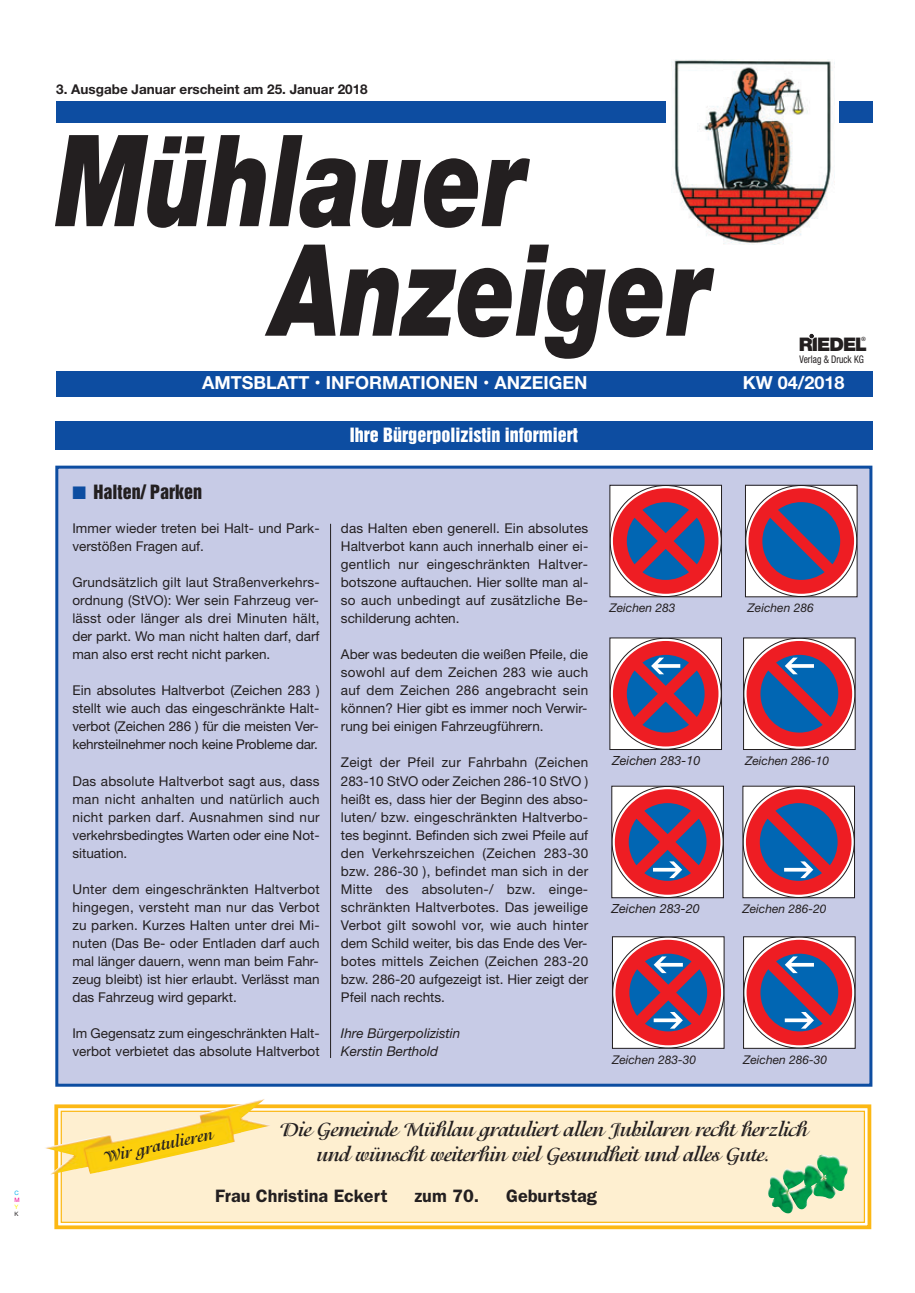
<style>
.page{position:relative;width:915px;height:1293px;background:#fff}
.page>*{position:absolute;margin:0;border:0;box-sizing:border-box;transform-origin:0 0}
.t1{font:italic 900 127.5px/109.5px "Helvetica Neue";color:#231f20;scale:.75 1}
.t2{font:700 21px "Isadora";letter-spacing:-.02em;color:#231f20}
.t3{font:900 18.75px "Helvetica Neue";letter-spacing:-.05em;color:#231f20}
.t4{font:700 18px "Helvetica Neue";color:#fff}
.t5{font:600 18px "Franklin Gothic";color:#231f20}
.t6{font:18px "Helvetica Inserat";color:#fff}
.t7{font:18px "Helvetica Inserat";color:#231f20}
.t8{font:700 17.1px "Isadora";color:#231f20}
.t9{font:13.5px/18px "Helvetica Neue";color:#231f20;text-align:justify}
.t10{font:700 13.5px "Helvetica Neue";color:#231f20}
.t11{font:italic 13.5px/18px "Helvetica Neue";color:#231f20}
.t12{font:italic 12.6px "Helvetica Neue";color:#231f20}
.t13{font:italic 12px "Helvetica Neue";color:#231f20}
.t14{font:condensed 10.5px "Helvetica Neue";color:#231f20;scale:.9 1}
.t15{font:6px "Helvetica Neue";color:#00aeef}
.t16{font:6px "Helvetica Neue";color:#ed028c}
.t17{font:6px "Helvetica Neue";color:#fff101}
.t18{font:6px "Helvetica Neue";color:#231f20}
.t19{font:italic 700 6px "Times Europa";color:#231f20}
.s1{color:#0d4da1}
</style>
<div class="page">
<div style="left:58px;top:468px;width:811px;height:615px;background:#c7cbe6"></div>
<div style="left:55px;top:465px;width:817px;height:621px;border:3px solid #0d4da1"></div>
<img style="left:671px;top:60px;width:162px;height:184px">
<div style="left:56px;top:101px;width:609px;height:22px;background:#0d4da1"></div>
<svg style="left:809px;top:333px;width:5px;height:6px"></svg>
<div style="left:838px;top:101px;width:34px;height:21px;background:#0d4da1"></div>
<div style="left:56px;top:371px;width:816px;height:25px;background:#0d4da1"></div>
<div style="left:62px;top:1112px;width:801px;height:109px;background:#feefd0"></div>
<div style="left:54px;top:1104px;width:817px;height:125px;border:4px solid #fcb814"></div>
<div style="left:61px;top:1110px;width:803px;height:113px;border:1px solid #fcb814"></div>
<img style="left:45px;top:1099px;width:226px;height:75px">
<div style="left:55px;top:421px;width:817px;height:29px;background:#0d4da1"></div>
<img style="left:768px;top:1171px;width:19px;height:25px">
<div style="left:612px;top:786px;width:110px;height:111px;background:#fff"></div>
<svg style="left:612px;top:786px;width:110px;height:111px"></svg>
<div style="left:614px;top:789px;width:106px;height:105px;background:#ee1d23;border-radius:50%"></div>
<svg style="left:628px;top:803px;width:78px;height:78px"></svg>
<div style="left:611px;top:786px;width:112px;height:112px;border:1px solid #231f20"></div>
<div style="left:610px;top:638px;width:111px;height:111px;background:#fff"></div>
<svg style="left:610px;top:638px;width:111px;height:111px"></svg>
<div style="left:612px;top:641px;width:106px;height:105px;background:#ee1d23;border-radius:50%"></div>
<svg style="left:626px;top:655px;width:78px;height:77px"></svg>
<div style="left:609px;top:637px;width:112px;height:113px;border:1px solid #231f20"></div>
<div style="left:612px;top:937px;width:111px;height:111px;background:#fff"></div>
<svg style="left:612px;top:937px;width:111px;height:111px"></svg>
<div style="left:615px;top:940px;width:105px;height:105px;background:#ee1d23;border-radius:50%"></div>
<svg style="left:629px;top:953px;width:78px;height:78px"></svg>
<div style="left:612px;top:936px;width:112px;height:112px;border:1px solid #231f20"></div>
<div style="left:610px;top:485px;width:111px;height:111px;background:#fff"></div>
<svg style="left:610px;top:485px;width:111px;height:111px"></svg>
<div style="left:612px;top:488px;width:106px;height:106px;background:#ee1d23;border-radius:50%"></div>
<svg style="left:626px;top:502px;width:78px;height:78px"></svg>
<div style="left:609px;top:485px;width:112px;height:112px;border:1px solid #231f20"></div>
<div style="left:743px;top:638px;width:111px;height:111px;background:#fff"></div>
<svg style="left:743px;top:638px;width:111px;height:111px"></svg>
<div style="left:746px;top:641px;width:105px;height:105px;background:#ee1d23;border-radius:50%"></div>
<svg style="left:760px;top:655px;width:78px;height:77px"></svg>
<div style="left:743px;top:637px;width:112px;height:113px;border:1px solid #231f20"></div>
<div style="left:743px;top:786px;width:110px;height:111px;background:#fff"></div>
<svg style="left:743px;top:786px;width:110px;height:111px"></svg>
<div style="left:745px;top:789px;width:106px;height:105px;background:#ee1d23;border-radius:50%"></div>
<svg style="left:759px;top:803px;width:78px;height:78px"></svg>
<div style="left:742px;top:786px;width:112px;height:112px;border:1px solid #231f20"></div>
<div style="left:743px;top:937px;width:111px;height:111px;background:#fff"></div>
<svg style="left:743px;top:937px;width:111px;height:111px"></svg>
<div style="left:746px;top:940px;width:105px;height:105px;background:#ee1d23;border-radius:50%"></div>
<svg style="left:760px;top:953px;width:78px;height:78px"></svg>
<div style="left:743px;top:936px;width:112px;height:112px;border:1px solid #231f20"></div>
<div style="left:745px;top:485px;width:111px;height:111px;background:#fff"></div>
<svg style="left:745px;top:485px;width:111px;height:111px"></svg>
<div style="left:748px;top:488px;width:105px;height:106px;background:#ee1d23;border-radius:50%"></div>
<svg style="left:762px;top:502px;width:77px;height:78px"></svg>
<div style="left:744px;top:485px;width:113px;height:112px;border:1px solid #231f20"></div>
<hr style="left:330px;top:524px;width:1px;height:534px;background:#231f20">
<p class="t15" style="left:15px;top:1190px;width:6px">C</p>
<p class="t16" style="left:15px;top:1197px;width:7px">M</p>
<p class="t17" style="left:15px;top:1204px;width:5px">Y</p>
<p class="t18" style="left:15px;top:1211px;width:6px">K</p>
<p class="t10" style="left:56px;top:84px;width:313px">3. Ausgabe Januar erscheint am 25. Januar 2018</p>
<h1 class="t1" style="left:272px;top:137px;width:585px;text-indent:-216px">Mühlauer<br>Anzeiger</h1>
<p class="t19" style="left:860px;top:337px;width:6px">®</p>
<h3 class="t3" style="left:798px;top:338px;width:70px">RIEDEL</h3>
<p class="t14" style="left:799px;top:356px;width:73px">Verlag &amp; Druck KG</p>
<h3 class="t4" style="left:202px;top:376px;width:386px">AMTSBLATT • INFORMATIONEN • ANZEIGEN</h3>
<h3 class="t4" style="left:742px;top:376px;width:103px">KW 04/2018</h3>
<h3 class="t7" style="left:72px;top:485px;width:131px"><span class="s1">■</span> Halten/ Parken</h3>
<p class="t9" style="left:72px;top:521px;width:249px">Immer wieder treten bei Halt- und Park&shy;verstößen Fragen auf.</p>
<p class="t9" style="left:72px;top:575px;width:249px">Grundsätzlich gilt laut Straßenverkehrs&shy;ordnung (StVO): Wer sein Fahrzeug ver&shy;lässt oder länger als drei Minuten hält, der parkt. Wo man nicht halten darf, darf man also erst recht nicht parken.</p>
<p class="t9" style="left:72px;top:683px;width:249px">Ein absolutes Haltverbot (Zeichen 283 ) stellt wie auch das eingeschränkte Halt&shy;verbot (Zeichen 286 ) für die meisten Ver&shy;kehrsteilnehmer noch keine Probleme dar.</p>
<p class="t9" style="left:72px;top:773px;width:249px">Das absolute Haltverbot sagt aus, dass man nicht anhalten und natürlich auch nicht parken darf. Ausnahmen sind nur verkehrsbedingtes Warten oder eine Not&shy;situation.</p>
<p class="t9" style="left:72px;top:881px;width:249px">Unter dem eingeschränkten Haltverbot hingegen, versteht man nur das Verbot zu parken. Kurzes Halten unter drei Mi&shy;nuten (Das Be- oder Entladen darf auch mal länger dauern, wenn man beim Fahr&shy;zeug bleibt) ist hier erlaubt. Verlässt man das Fahrzeug wird geparkt.</p>
<p class="t9" style="left:72px;top:1025px;width:249px">Im Gegensatz zum eingeschränkten Halt&shy;verbot verbietet das absolute Haltverbot</p>
<h3 class="t6" style="left:349px;top:427px;width:230px">Ihre Bürgerpolizistin informiert</h3>
<p class="t9" style="left:341px;top:521px;width:249px">das Halten eben generell. Ein absolutes Haltverbot kann auch innerhalb einer ei&shy;gentlich nur eingeschränkten Haltver&shy;botszone auftauchen. Hier sollte man al&shy;so auch unbedingt auf zusätzliche Be&shy;schilderung achten.</p>
<p class="t9" style="left:341px;top:647px;width:249px">Aber was bedeuten die weißen Pfeile, die sowohl auf dem Zeichen 283 wie auch auf dem Zeichen 286 angebracht sein können? Hier gibt es immer noch Verwir&shy;rung bei einigen Fahrzeugführern.</p>
<p class="t9" style="left:341px;top:755px;width:249px">Zeigt der Pfeil zur Fahrbahn (Zeichen 283-10 StVO oder Zeichen 286-10 StVO ) heißt es, dass hier der Beginn des abso&shy;luten/ bzw. eingeschränkten Haltverbo&shy;tes beginnt. Befinden sich zwei Pfeile auf den Verkehrszeichen (Zeichen 283-30 bzw. 286-30 ), befindet man sich in der Mitte des absoluten-/ bzw. einge&shy;schränkten Haltverbotes. Das jeweilige Verbot gilt sowohl vor, wie auch hinter dem Schild weiter, bis das Ende des Ver&shy;botes mittels Zeichen (Zeichen 283-20 bzw. 286-20 aufgezeigt ist. Hier zeigt der Pfeil nach rechts.</p>
<p class="t11" style="left:341px;top:1025px;width:121px">Ihre Bürgerpolizistin<br>Kerstin Berthold</p>
<p class="t13" style="left:609px;top:603px;width:68px">Zeichen 283</p>
<p class="t13" style="left:747px;top:603px;width:68px">Zeichen 286</p>
<p class="t12" style="left:612px;top:756px;width:90px">Zeichen 283-10</p>
<p class="t13" style="left:744px;top:756px;width:86px">Zeichen 286-10</p>
<p class="t12" style="left:611px;top:904px;width:90px">Zeichen 283-20</p>
<p class="t13" style="left:742px;top:904px;width:86px">Zeichen 286-20</p>
<p class="t13" style="left:612px;top:1055px;width:86px">Zeichen 283-30</p>
<p class="t13" style="left:743px;top:1055px;width:86px">Zeichen 286-30</p>
<p class="t8" style="left:102px;top:1151px;width:114px;rotate:-13deg">Wir gratulieren</p>
<h2 class="t2" style="left:279px;top:1120px;width:529px">Die Gemeinde Mühlau gratuliert allen Jubilaren recht herzlich</h2>
<h2 class="t2" style="left:317px;top:1146px;width:455px">und wünscht weiterhin viel Gesundheit und alles Gute.</h2>
<h3 class="t5" style="left:215px;top:1189px;width:174px">Frau Christina Eckert</h3>
<h3 class="t5" style="left:414px;top:1189px;width:66px">zum 70.</h3>
<h3 class="t5" style="left:506px;top:1189px;width:92px">Geburtstag</h3>
</div>
